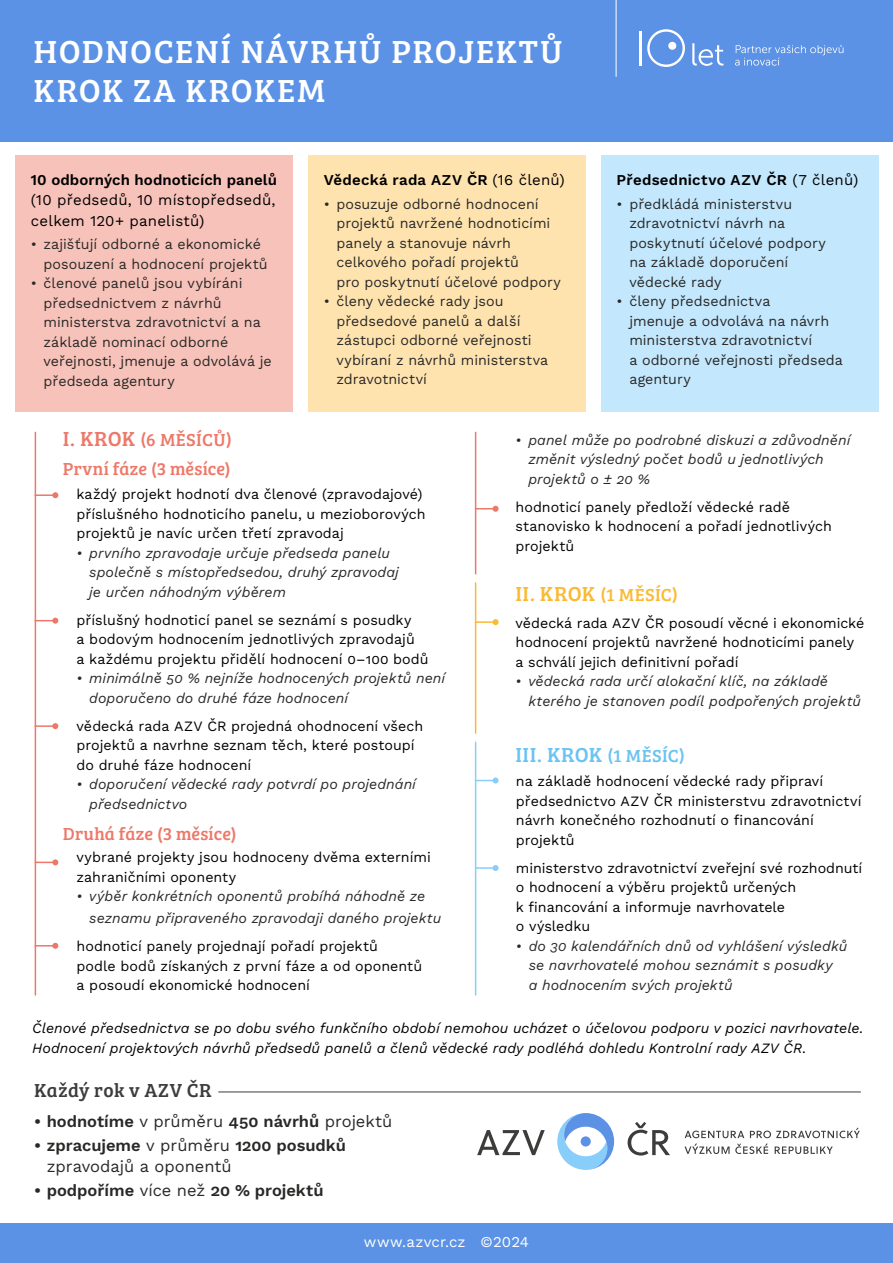
<style>
.page{position:relative;width:893px;height:1263px;background:#fff}
.page>*{position:absolute;margin:0;border:0;box-sizing:border-box;transform-origin:0 0}
.t1{font:33px/39px "Bree Serif";letter-spacing:.045em;color:#fff}
.t2{font:21px "Bree Serif";letter-spacing:.02em;color:#6ac3f2}
.t3{font:19.5px "Bree Serif";letter-spacing:.02em;color:#3c3c3b}
.t4{font:18px/28.7px "Bree Serif";letter-spacing:.01em;color:#ed7869}
.t5{font:18px "Bree Serif";letter-spacing:.02em;color:#faba33}
.t6{font:16.5px/21px "Work Sans";color:#282827}
.t7{font:15px/20.2px "Work Sans";letter-spacing:.015em;color:#000;text-align:justify}
.t8{font:15px "Work Sans";letter-spacing:.01em;color:#fff}
.t9{font:14.25px/19.5px "Work Sans";color:#000}
.t10{font:14.25px/19.5px "Work Sans";color:#282827}
.t11{font:italic 14.25px/19.5px "Work Sans";letter-spacing:.005em;color:#282827}
.t12{font:italic 14.25px/19.5px "Work Sans";letter-spacing:.005em;color:#000}
.s1{font-size:21px}
.s2{font-size:18px}
</style>
<div class="page">
<div style="left:602px;top:155px;width:277px;height:256px;background:#c3e7fc"></div>
<div style="left:308px;top:155px;width:278px;height:256px;background:#fee3af"></div>
<div style="left:15px;top:155px;width:278px;height:256px;background:#f7c2b9"></div>
<hr style="left:35px;top:432px;width:1px;height:563px;background:#ed7869">
<svg style="left:476px;top:777px;width:23px;height:6px"></svg>
<hr style="left:475px;top:742px;width:1px;height:253px;background:#87cefa">
<hr style="left:475px;top:867px;width:21px;height:2px;background:#87cefa">
<svg style="left:493px;top:865px;width:6px;height:6px"></svg>
<hr style="left:35px;top:494px;width:20px;height:2px;background:#ed7869">
<svg style="left:52px;top:492px;width:6px;height:6px"></svg>
<svg style="left:36px;top:618px;width:22px;height:6px"></svg>
<hr style="left:35px;top:725px;width:20px;height:2px;background:#ed7869">
<svg style="left:52px;top:723px;width:6px;height:6px"></svg>
<svg style="left:36px;top:859px;width:22px;height:6px"></svg>
<svg style="left:36px;top:943px;width:22px;height:6px"></svg>
<hr style="left:475px;top:432px;width:1px;height:142px;background:#ed7869">
<svg style="left:476px;top:506px;width:23px;height:6px"></svg>
<hr style="left:475px;top:583px;width:1px;height:150px;background:#faba33">
<hr style="left:475px;top:621px;width:21px;height:2px;background:#faba33">
<svg style="left:493px;top:619px;width:6px;height:6px"></svg>
<div style="left:0;top:0;width:893px;height:141px;background:#5b92e5"></div>
<hr style="left:218px;top:1092px;width:643px;height:1px;background:#3c3c3b">
<svg style="left:557px;top:1113px;width:57px;height:57px"></svg>
<div style="left:581px;top:1136px;width:10px;height:10px;background:#5b92e5;border-radius:50%"></div>
<svg style="left:477px;top:1130px;width:68px;height:25px"></svg>
<svg style="left:628px;top:1122px;width:42px;height:33px"></svg>
<svg style="left:684px;top:1127px;width:176px;height:27px"></svg>
<div style="left:0;top:1223px;width:893px;height:40px;background:#5b92e5"></div>
<hr style="left:616px;top:0;width:1px;height:77px;background:#fff">
<svg style="left:647px;top:29px;width:38px;height:38px"></svg>
<svg style="left:692px;top:43px;width:31px;height:23px"></svg>
<div style="left:668px;top:42px;width:8px;height:8px;background:#fff;border-radius:50%"></div>
<hr style="left:640px;top:31px;width:2px;height:34px;background:#fff">
<svg style="left:735px;top:45px;width:108px;height:21px"></svg>
<h1 class="t1" style="left:34px;top:30px;width:531px">HODNOCENÍ NÁVRHŮ PROJEKTŮ<br>KROK ZA KROKEM</h1>
<p class="t7" style="left:31px;top:169px;width:248px">10 odborných hodnoticích panelů (10 předsedů, 10 místopředsedů, celkem 120+ panelistů)</p>
<p class="t10" style="left:44px;top:234px;width:226px;text-indent:-13px">• zajišťují odborné a ekonomické posouzení a hodnocení projektů</p>
<p class="t10" style="left:44px;top:273px;width:230px;text-indent:-13px">• členové panelů jsou vybíráni předsednictvem z návrhů ministerstva zdravotnictví a na základě nominací odborné veřejnosti, jmenuje a odvolává je předseda agentury</p>
<p class="t7" style="left:324px;top:169px;width:243px">Vědecká rada AZV ČR (16 členů)</p>
<p class="t10" style="left:336px;top:194px;width:226px;text-indent:-13px">• posuzuje odborné hodnocení projektů navržené hodnoticími panely a stanovuje návrh celkového pořadí projektů<br>pro poskytnutí účelové podpory</p>
<p class="t10" style="left:336px;top:291px;width:213px;text-indent:-13px">• členy vědecké rady jsou předsedové panelů a další zástupci odborné veřejnosti vybíraní z návrhů ministerstva zdravotnictví</p>
<p class="t7" style="left:617px;top:169px;width:243px">Předsednictvo AZV ČR (7 členů)</p>
<p class="t10" style="left:629px;top:194px;width:198px;text-indent:-13px">• předkládá ministerstvu zdravotnictví návrh na poskytnutí účelové podpory na základě doporučení vědecké rady</p>
<p class="t10" style="left:629px;top:291px;width:215px;text-indent:-13px">• členy předsednictva<br>jmenuje a odvolává na návrh ministerstva zdravotnictví<br>a odborné veřejnosti předseda agentury</p>
<p class="t4" style="left:63px;top:425px;width:171px"><span class="s1">I. KROK</span> (6 MĚSÍCŮ)<br>První fáze (3 měsíce)</p>
<p class="t9" style="left:77px;top:484px;width:351px">každý projekt hodnotí dva členové (zpravodajové) příslušného hodnoticího panelu, u mezioborových projektů je navíc určen třetí zpravodaj</p>
<p class="t11" style="left:89px;top:542px;width:311px;text-indent:-13px">• prvního zpravodaje určuje předseda panelu společně s místopředsedou, druhý zpravodaj je určen náhodným výběrem</p>
<p class="t9" style="left:77px;top:609px;width:354px">příslušný hodnoticí panel se seznámí s posudky<br>a bodovým hodnocením jednotlivých zpravodajů<br>a každému projektu přidělí hodnocení 0–100 bodů</p>
<p class="t11" style="left:89px;top:667px;width:357px;text-indent:-13px">• minimálně 50 % nejníže hodnocených projektů není doporučeno do druhé fáze hodnocení</p>
<p class="t9" style="left:77px;top:715px;width:348px">vědecká rada AZV ČR projedná ohodnocení všech projektů a navrhne seznam těch, které postoupí do druhé fáze hodnocení</p>
<p class="t11" style="left:89px;top:773px;width:328px;text-indent:-13px">• doporučení vědecké rady potvrdí po projednání předsednictvo</p>
<p class="t4" style="left:63px;top:818px;width:175px">Druhá fáze (3 měsíce)</p>
<p class="t9" style="left:77px;top:847px;width:356px">vybrané projekty jsou hodnoceny dvěma externími zahraničními oponenty</p>
<p class="t11" style="left:89px;top:885px;width:353px;line-height:21.6px;text-indent:-13px">• výběr konkrétních oponentů probíhá náhodně ze seznamu připraveného zpravodaji daného projektu</p>
<p class="t9" style="left:77px;top:936px;width:347px">hodnoticí panely projednají pořadí projektů<br>podle bodů získaných z první fáze a od oponentů a posoudí ekonomické hodnocení</p>
<p class="t11" style="left:528px;top:429px;width:324px;text-indent:-13px">• panel může po podrobné diskuzi a zdůvodnění změnit výsledný počet bodů u jednotlivých projektů o ± 20 %</p>
<p class="t9" style="left:516px;top:497px;width:318px">hodnoticí panely předloží vědecké radě stanovisko k hodnocení a pořadí jednotlivých projektů</p>
<p class="t5" style="left:516px;top:582px;width:164px"><span class="s1">II. KROK</span> (1 MĚSÍC)</p>
<p class="t9" style="left:516px;top:612px;width:350px">vědecká rada AZV ČR posoudí věcné i ekonomické hodnocení projektů navržené hodnoticími panely a schválí jejich definitivní pořadí</p>
<p class="t11" style="left:528px;top:670px;width:334px;text-indent:-13px">• vědecká rada určí alokační klíč, na základě kterého je stanoven podíl podpořených projektů</p>
<h2 class="t2" style="left:516px;top:739px;width:171px">III. KROK <span class="s2">(1 MĚSÍC)</span></h2>
<p class="t9" style="left:516px;top:771px;width:347px">na základě hodnocení vědecké rady připraví předsednictvo AZV ČR ministerstvu zdravotnictví návrh konečného rozhodnutí o financování projektů</p>
<p class="t9" style="left:516px;top:857px;width:348px">ministerstvo zdravotnictví zveřejní své rozhodnutí o hodnocení a výběru projektů určených<br>k financování a informuje navrhovatele<br>o výsledku</p>
<p class="t11" style="left:529px;top:935px;width:320px;text-indent:-13px">• do 30 kalendářních dnů od vyhlášení výsledků se navrhovatelé mohou seznámit s posudky<br>a hodnocením svých projektů</p>
<p class="t12" style="left:32px;top:1017px;width:833px">Členové předsednictva se po dobu svého funkčního období nemohou ucházet o účelovou podporu v pozici navrhovatele.<br>Hodnocení projektových návrhů předsedů panelů a členů vědecké rady podléhá dohledu Kontrolní rady AZV ČR.</p>
<h3 class="t3" style="left:34px;top:1076px;width:179px">Každý rok v AZV ČR</h3>
<p class="t6" style="left:34px;top:1110px;width:360px">• hodnotíme v průměru 450 návrhů projektů</p>
<p class="t6" style="left:47px;top:1134px;width:301px;text-indent:-13px">• zpracujeme v průměru 1200 posudků zpravodajů a oponentů</p>
<p class="t6" style="left:34px;top:1179px;width:291px">• podpoříme více než 20 % projektů</p>
<p class="t8" style="left:364px;top:1231px;width:167px">www.azvcr.cz ©2024</p>
</div>
